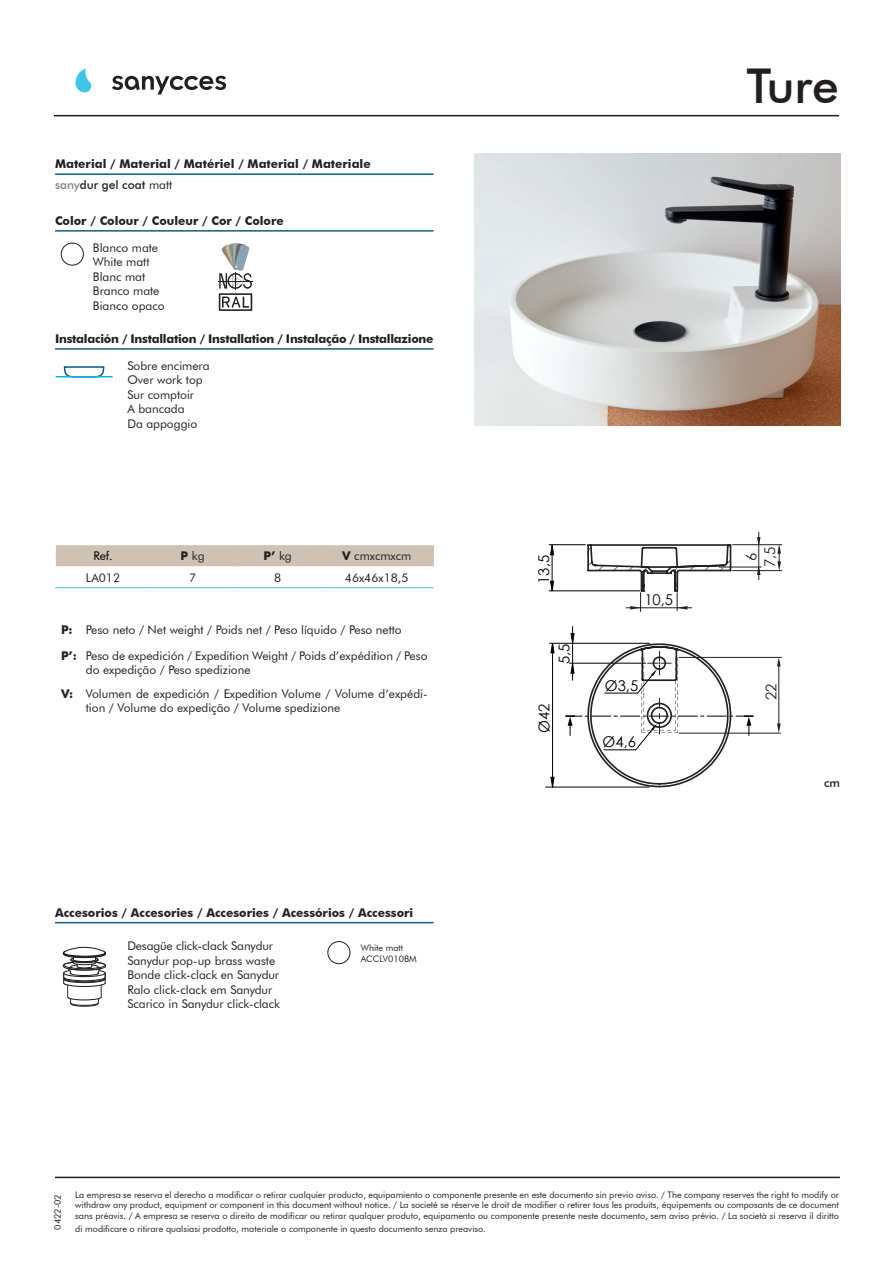
<style>
.page{position:relative;width:893px;height:1263px;background:#fff}
.page>*{position:absolute;margin:0;border:0;box-sizing:border-box;transform-origin:0 0}
.t1{font:500 48px "Futura BT";color:#231f20}
.t2{font:14.85px "Century Gothic";color:#000001}
.t3{font:14.85px "Century Gothic";color:#231f20}
.t4{font:14.85px "Century Gothic";color:#0c090d}
.t5{font:12.75px "Myriad Pro";color:#231f20}
._1-Titol_gran{font:12px/14.4px "Futura BT";color:#231f20}
.SC_PAR1{font:700 12px "Futura BT";color:#231f20}
.SC_PAR1-2{font:700 12px "Futura BT";letter-spacing:-.02em;color:#231f20}
._1-Normal{font:12px "Futura BT";color:#231f20}
.t6{font:500 12px "Futura BT";color:#231f20}
.SC_PAR1-3{font:12px "Futura BT";color:#231f20}
.SC_PAR1-4{font:12px "Futura BT";color:#000}
.t7{font:9px/10.8px "Futura BT";color:#231f20;text-align:justify}
.s1{color:#808285}
.s2{font-weight:400}
.s3{font-weight:700}
</style>
<div class="page">
<hr style="left:54px;top:115px;width:785px;height:1px;background:#231f20">
<hr style="left:55px;top:1177px;width:785px;height:1px;background:#231f20">
<hr style="left:733px;top:544px;width:49px;height:1px;background:#231f20">
<hr style="left:733px;top:570px;width:49px;height:1px;background:#231f20">
<svg style="left:777px;top:544px;width:4px;height:27px"></svg>
<hr style="left:552px;top:553px;width:1px;height:36px;background:#000001">
<hr style="left:549px;top:590px;width:91px;height:1px;background:#000001">
<hr style="left:549px;top:544px;width:36px;height:1px;background:#000001">
<svg style="left:550px;top:580px;width:5px;height:12px"></svg>
<svg style="left:550px;top:544px;width:5px;height:12px"></svg>
<hr style="left:552px;top:649px;width:1px;height:138px;background:#000001">
<hr style="left:546px;top:787px;width:103px;height:1px;background:#000001">
<hr style="left:549px;top:643px;width:101px;height:1px;background:#000001">
<svg style="left:550px;top:776px;width:5px;height:12px"></svg>
<svg style="left:550px;top:642px;width:5px;height:12px"></svg>
<hr style="left:679px;top:657px;width:102px;height:1px;background:#231f20">
<hr style="left:679px;top:733px;width:102px;height:1px;background:#231f20">
<svg style="left:777px;top:657px;width:4px;height:9px"></svg>
<hr style="left:778px;top:662px;width:1px;height:64px;background:#231f20">
<svg style="left:777px;top:723px;width:4px;height:10px"></svg>
<hr style="left:719px;top:567px;width:42px;height:1px;background:#231f20">
<svg style="left:757px;top:566px;width:3px;height:9px"></svg>
<hr style="left:758px;top:532px;width:1px;height:48px;background:#231f20">
<svg style="left:757px;top:537px;width:3px;height:10px"></svg>
<hr style="left:572px;top:626px;width:1px;height:54px;background:#000001">
<svg style="left:586px;top:544px;width:146px;height:67px"></svg>
<svg style="left:566px;top:633px;width:187px;height:155px"></svg>
<img style="left:474px;top:153px;width:366px;height:272px">
<svg style="left:56px;top:545px;width:378px;height:43px"></svg>
<hr style="left:55px;top:587px;width:95px;height:1px;background:#41c5e5">
<hr style="left:150px;top:587px;width:85px;height:1px;background:#41c5e5">
<hr style="left:235px;top:587px;width:85px;height:1px;background:#41c5e5">
<hr style="left:320px;top:587px;width:113px;height:1px;background:#41c5e5">
<hr style="left:234px;top:545px;width:2px;height:21px;background:#cdc2b4">
<hr style="left:319px;top:545px;width:2px;height:21px;background:#cdc2b4">
<hr style="left:432px;top:545px;width:2px;height:21px;background:#cdc2b4">
<hr style="left:55px;top:173px;width:378px;height:2px;background:#135c85">
<hr style="left:55px;top:348px;width:378px;height:2px;background:#135c85">
<hr style="left:55px;top:230px;width:378px;height:2px;background:#135c85">
<div style="left:61px;top:243px;width:23px;height:22px;border:1px solid #231f20;border-radius:50%"></div>
<hr style="left:218px;top:281px;width:35px;height:1px;background:#231f20">
<svg style="left:219px;top:243px;width:33px;height:68px"></svg>
<svg style="left:63px;top:366px;width:42px;height:12px"></svg>
<hr style="left:56px;top:376px;width:57px;height:1px;background:#00b4e0">
<hr style="left:55px;top:922px;width:378px;height:1px;background:#135c85">
<svg style="left:63px;top:947px;width:43px;height:60px"></svg>
<div style="left:328px;top:941px;width:22px;height:23px;border:1px solid #231f20;border-radius:50%"></div>
<svg style="left:112px;top:76px;width:114px;height:19px"></svg>
<svg style="left:75px;top:68px;width:16px;height:25px"></svg>
<p class="SC_PAR1" style="left:55px;top:157px;width:317px">Material / Material / Matériel / Material / Materiale</p>
<p class="t6" style="left:55px;top:178px;width:119px"><span class="s1">sany</span>dur gel coat <span class="s2">matt</span></p>
<p class="SC_PAR1" style="left:55px;top:213px;width:230px">Color / Colour / Couleur / Cor / Colore</p>
<p class="_1-Normal" style="left:93px;top:240px;width:67px">Blanco mate</p>
<p class="_1-Normal" style="left:93px;top:255px;width:58px">White matt</p>
<p class="_1-Normal" style="left:93px;top:269px;width:54px">Blanc mat</p>
<p class="_1-Normal" style="left:93px;top:284px;width:68px">Branco mate</p>
<p class="_1-Normal" style="left:93px;top:298px;width:73px">Bianco opaco</p>
<p class="SC_PAR1-2" style="left:55px;top:331px;width:380px">Instalación / Installation / Installation / Instalação / Installazione</p>
<p class="t5" style="left:54px;top:299px;width:82px">Sobreencimera</p>
<p class="_1-Titol_gran" style="left:127px;top:358px;width:84px">Sobre encimera</p>
<p class="_1-Titol_gran" style="left:127px;top:373px;width:77px">Over work top</p>
<p class="_1-Titol_gran" style="left:127px;top:387px;width:68px">Sur comptoir</p>
<p class="_1-Titol_gran" style="left:127px;top:402px;width:59px">A bancada</p>
<p class="_1-Titol_gran" style="left:127px;top:416px;width:71px">Da appoggio</p>
<p class="SC_PAR1-4" style="left:93px;top:549px;width:21px">Ref.</p>
<p class="SC_PAR1-3" style="left:181px;top:549px;width:26px"><span class="s3">P</span> kg</p>
<p class="SC_PAR1" style="left:264px;top:549px;width:30px">P’ <span class="s2">kg</span></p>
<p class="SC_PAR1-3" style="left:342px;top:549px;width:71px"><span class="s3">V</span> cmxcmxcm</p>
<p class="_1-Titol_gran" style="left:86px;top:570px;width:36px">LA012</p>
<p class="_1-Titol_gran" style="left:189px;top:570px;width:9px">7</p>
<p class="_1-Titol_gran" style="left:274px;top:570px;width:9px">8</p>
<p class="_1-Titol_gran" style="left:345px;top:570px;width:65px">46x46x18,5</p>
<p class="SC_PAR1" style="left:61px;top:622px;width:13px">P:</p>
<p class="_1-Titol_gran" style="left:86px;top:622px;width:317px">Peso neto / Net weight / Poids net / Peso líquido / Peso netto</p>
<p class="SC_PAR1" style="left:61px;top:648px;width:17px">P’:</p>
<p class="_1-Titol_gran" style="left:86px;top:648px;width:343px">Peso de expedición / Expedition Weight / Poids d’expédition / Peso do expedição / Peso spedizione</p>
<p class="SC_PAR1" style="left:61px;top:686px;width:14px">V:</p>
<p class="_1-Titol_gran" style="left:86px;top:686px;width:343px">Volumen de expedición / Expedition Volume / Volume d’expédi&shy;tion / Volume do expedição / Volume spedizione</p>
<p class="t5" style="left:54px;top:643px;width:90px">Sobrepavimento</p>
<p class="t5" style="left:173px;top:643px;width:60px">Encastrado</p>
<p class="SC_PAR1" style="left:55px;top:905px;width:360px">Accesorios / Accesories / Accesories / Acessórios / Accessori</p>
<p class="_1-Titol_gran" style="left:127px;top:939px;width:147px">Desagüe click-clack Sanydur</p>
<p class="_1-Titol_gran" style="left:127px;top:953px;width:149px">Sanydur pop-up brass waste</p>
<p class="_1-Titol_gran" style="left:127px;top:968px;width:153px">Bonde click-clack en Sanydur</p>
<p class="_1-Titol_gran" style="left:127px;top:982px;width:146px">Ralo click-clack em Sanydur</p>
<p class="_1-Titol_gran" style="left:127px;top:996px;width:154px">Scarico in Sanydur click-clack</p>
<p class="t7" style="left:361px;top:942px;width:44px">White matt</p>
<p class="t7" style="left:361px;top:954px;width:57px">ACCLV010BM</p>
<p class="t1" style="left:747px;top:57px;width:94px">Ture</p>
<p class="t2" style="left:533px;top:584px;width:30px;rotate:-90deg">13,5</p>
<p class="t2" style="left:554px;top:664px;width:22px;rotate:-90deg">5,5</p>
<p class="t2" style="left:534px;top:733px;width:31px;rotate:-90deg">Ø42</p>
<p class="t4" style="left:644px;top:589px;width:30px">10,5</p>
<p class="t2" style="left:605px;top:675px;width:35px">Ø3,5</p>
<p class="t2" style="left:603px;top:731px;width:35px">Ø4,6</p>
<p class="t3" style="left:759px;top:567px;width:22px;rotate:-90deg">7,5</p>
<p class="t3" style="left:741px;top:560px;width:10px;rotate:-90deg">6</p>
<p class="t3" style="left:761px;top:700px;width:18px;rotate:-90deg">22</p>
<p class="t6" style="left:824px;top:776px;width:17px">cm</p>
<p class="t5" style="left:68px;top:1185px;width:50px">Columna</p>
<p class="t7" style="left:75px;top:1189px;width:765px">La empresa se reserva el derecho a modificar o retirar cualquier producto, equipamiento o componente presente en este documento sin previo aviso. / The company reserves the right to modify or withdraw any product, equipment or component in this document without notice. / La societé se réserve le droit de modifier o retirer tous les produits, équipements ou composants de ce document sans préavis. / A empresa se reserva o direito de modificar ou retirar qualquer produto, equipamento ou componente presente neste documento, sem aviso prévio. / La società si reserva il diritto</p>
<p class="t7" style="left:52px;top:1229px;width:37px;rotate:-90deg">0422-02</p>
<p class="t7" style="left:75px;top:1223px;width:412px">di modificare o ritirare qualsiasi prodotto, materiale o componente in questo documento senza preaviso.</p>
</div>
